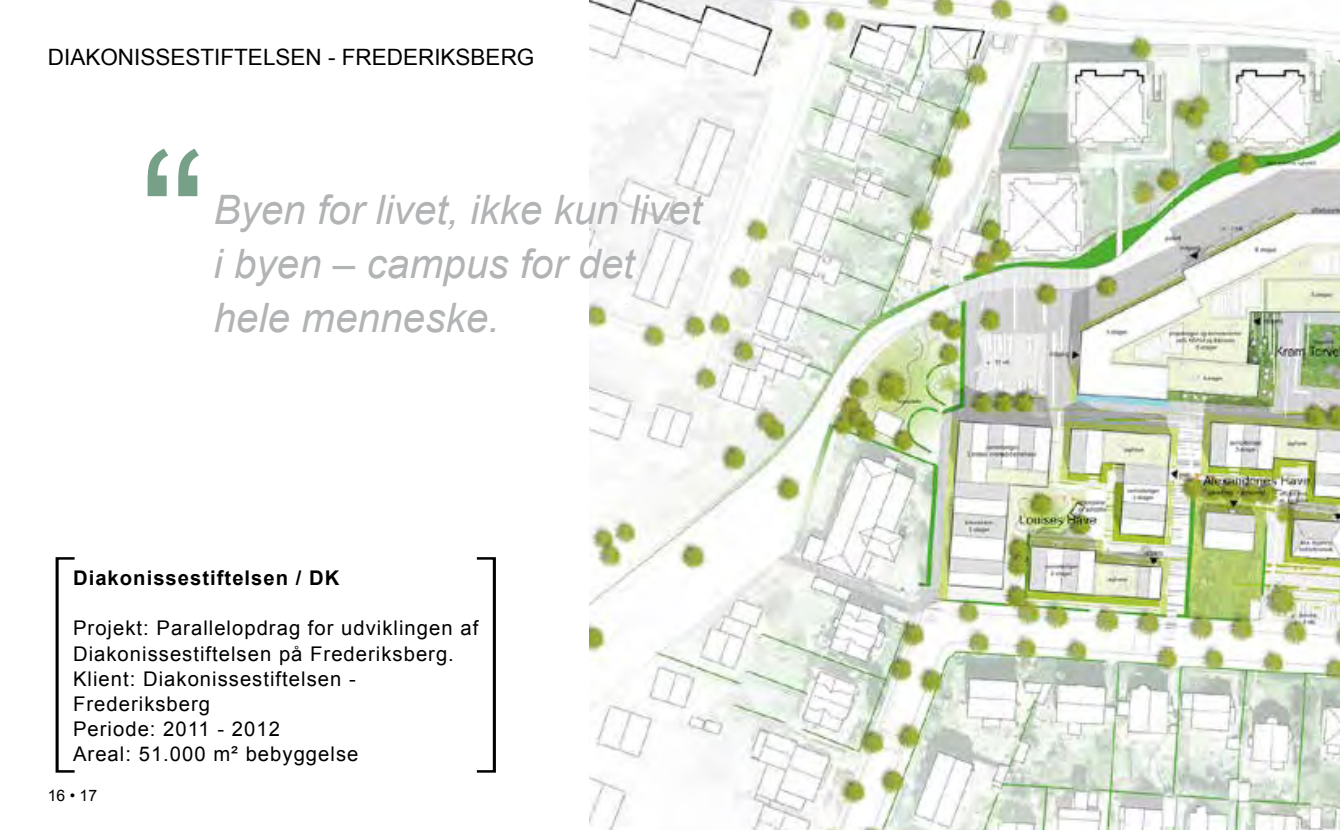
<style>
.page{position:relative;width:1340px;height:830px;background:#fff}
.page>*{position:absolute;margin:0;border:0;box-sizing:border-box;transform-origin:0 0}
.t1{font:202.5px "Arial";color:#77a088}
.t2{font:italic 40.5px/54px "Arial";color:#b1b3b4}
.t3{font:22.5px "Arial";color:#000}
.t4{font:20.25px/25.2px "Arial";letter-spacing:.05em;color:#000}
.t5{font:700 20.25px "Arial";letter-spacing:.05em;color:#000}
.t6{font:15.75px "Arial";color:#000}
</style>
<div class="page">
<img style="left:589px;top:0;width:750px;height:829px">
<div style="left:56px;top:556px;width:20px;height:216px;border:3px solid #000"></div>
<div style="left:475px;top:556px;width:21px;height:216px;border:3px solid #000"></div>
<p class="t3" style="left:48px;top:43px;width:488px">DIAKONISSESTIFTELSEN - FREDERIKSBERG</p>
<h1 class="t1" style="left:139px;top:92px;width:69px">“</h1>
<h2 class="t2" style="left:213px;top:183px;width:490px">Byen for livet, ikke kun livet i byen – campus for det hele menneske.</h2>
<p class="t5" style="left:73px;top:564px;width:268px">Diakonissestiftelsen / DK</p>
<p class="t4" style="left:73px;top:615px;width:407px">Projekt: Parallelopdrag for udviklingen af<br>Diakonissestiftelsen på Frederiksberg.<br>Klient: Diakonissestiftelsen -<br>Frederiksberg<br>Periode: 2011 - 2012<br>Areal: 51.000 m² bebyggelse</p>
<p class="t6" style="left:48px;top:784px;width:51px">16 • 17</p>
</div>
